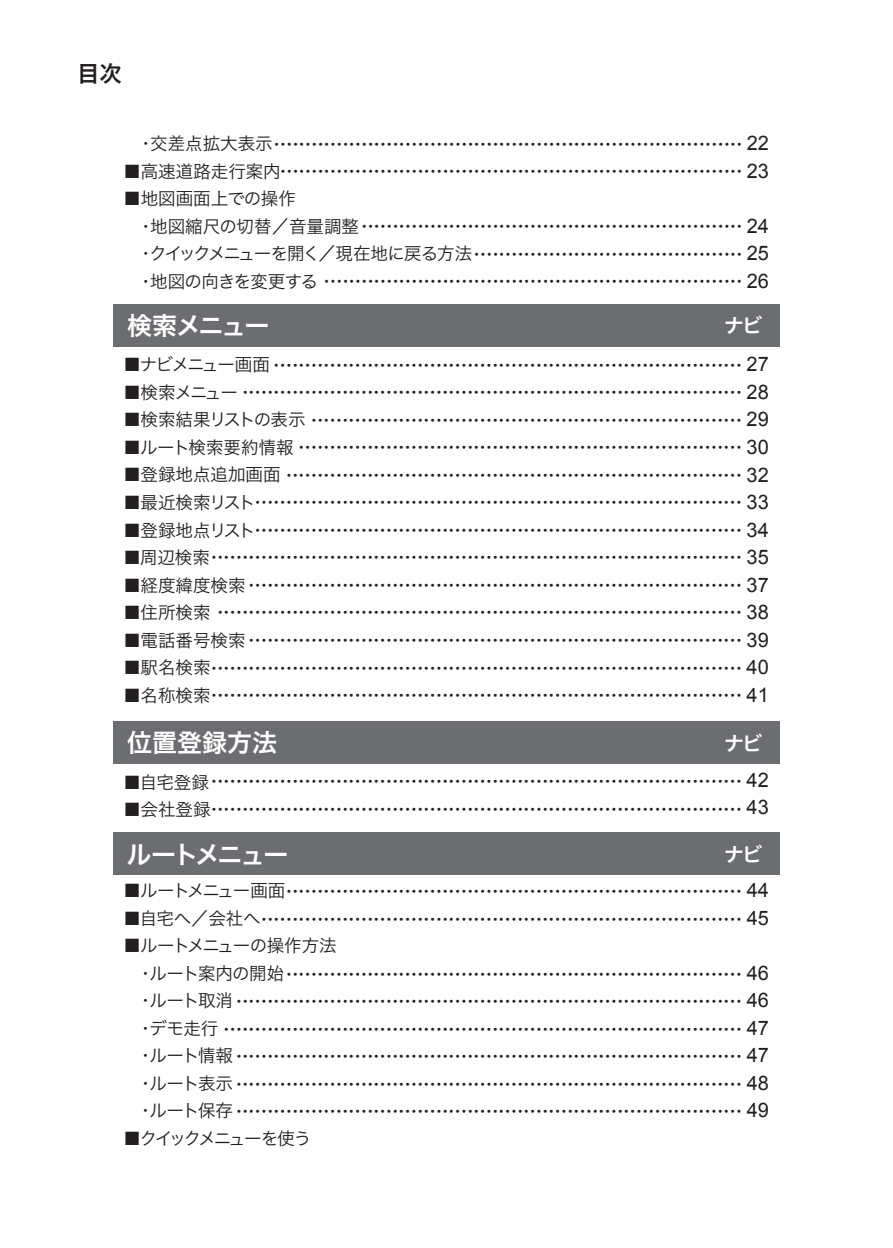
<style>
.page{position:relative;width:893px;height:1248px;background:#fff}
.page>*{position:absolute;margin:0;border:0;box-sizing:border-box;transform-origin:0 0}
.t1{font:25px "Hira Kaku Pro W6";letter-spacing:-.055em;color:#fff}
.t2{font:25px "Hira Kaku Pro W6";letter-spacing:-.095em;color:#fff}
.t3{font:22.5px "Hira Kaku Pro W6";color:#231f20}
.t4{font:20px/27.5px "Arial";color:#231f20;text-align:justify}
.t5{font:20px "Hira Kaku Pro W6";color:#fff}
.t6{font:17.5px/27.5px "Hira Kaku Pro W3";letter-spacing:-.015em;color:#231f20}
.t7{font:17.5px "Hira Kaku Pro W3";letter-spacing:-.045em;color:#231f20}
.t8{font:17.5px "Hira Kaku Pro W3";letter-spacing:-.12em;color:#231f20}
.t9{font:17.5px "Hira Kaku Pro W3";letter-spacing:-.095em;color:#231f20}
.t10{font:17.5px "Hira Kaku Pro W3";letter-spacing:-.085em;color:#231f20}
.t11{font:12.5px "Hira Kaku Pro W6";color:#231f20}
</style>
<div class="page">
<div style="left:113px;top:304px;width:667px;height:42px;background:#6c6d70"></div>
<div style="left:113px;top:721px;width:667px;height:42px;background:#6c6d70"></div>
<div style="left:113px;top:832px;width:667px;height:42px;background:#6c6d70"></div>
<h2 class="t3" style="left:77px;top:53px;width:46px">目次</h2>
<h3 class="t6" style="left:124px;top:128px;width:150px">　・交差点拡大表示</h3>
<h3 class="t6" style="left:124px;top:156px;width:158px">■高速道路走行案内</h3>
<h3 class="t6" style="left:124px;top:183px;width:350px">■地図画面上での操作<br>　・地図縮尺の切替／音量調整<br>　・クイックメニューを開く／現在地に戻る方法　・地図の向きを変更する</h3>
<h3 class="t4" style="left:747px;top:129px;width:24px">22<br>23</h3>
<p class="t11" style="left:271px;top:132px;width:476px">・・・・・・・・・・・・・・・・・・・・・・・・・・・・・・・・・・・・・・・・・・・・・・・・・・・・・・・・・・・・・・・・・・・・・・・・・・・</p>
<p class="t11" style="left:277px;top:160px;width:470px">・・・・・・・・・・・・・・・・・・・・・・・・・・・・・・・・・・・・・・・・・・・・・・・・・・・・・・・・・・・・・・・・・・・・・・・・・・</p>
<h3 class="t4" style="left:747px;top:212px;width:24px">24<br>25<br>26</h3>
<p class="t11" style="left:358px;top:215px;width:389px">・・・・・・・・・・・・・・・・・・・・・・・・・・・・・・・・・・・・・・・・・・・・・・・・・・・・・・・・・・・・・</p>
<p class="t11" style="left:471px;top:242px;width:276px">・・・・・・・・・・・・・・・・・・・・・・・・・・・・・・・・・・・・・・・・・・・</p>
<p class="t11" style="left:321px;top:270px;width:426px">・・・・・・・・・・・・・・・・・・・・・・・・・・・・・・・・・・・・・・・・・・・・・・・・・・・・・・・・・・・・・・・・・・・</p>
<h1 class="t1" style="left:127px;top:303px;width:144px">検索メニュー</h1>
<h3 class="t5" style="left:724px;top:308px;width:40px">ナビ</h3>
<h3 class="t10" style="left:123px;top:349px;width:148px">■ナビメニュー画面</h3>
<h3 class="t6" style="left:123px;top:377px;width:116px">■検索メニュー</h3>
<h3 class="t6" style="left:123px;top:405px;width:184px">■検索結果リストの表示</h3>
<h3 class="t6" style="left:123px;top:432px;width:172px">■ルート検索要約情報</h3>
<h3 class="t6" style="left:123px;top:460px;width:159px">■登録地点追加画面</h3>
<h3 class="t7" style="left:123px;top:487px;width:134px">■最近検索リスト</h3>
<h3 class="t7" style="left:123px;top:514px;width:134px">■登録地点リスト</h3>
<h3 class="t6" style="left:123px;top:542px;width:88px">■周辺検索</h3>
<h3 class="t6" style="left:123px;top:570px;width:124px">■経度緯度検索</h3>
<h3 class="t6" style="left:123px;top:597px;width:89px">■住所検索</h3>
<h3 class="t6" style="left:123px;top:625px;width:124px">■電話番号検索</h3>
<h3 class="t6" style="left:123px;top:652px;width:89px">■駅名検索</h3>
<h3 class="t6" style="left:123px;top:680px;width:89px">■名称検索</h3>
<h3 class="t4" style="left:747px;top:351px;width:24px">27<br>28<br>29<br>30<br>32<br>33<br>34<br>35<br>37<br>38<br>39<br>40<br>41</h3>
<p class="t11" style="left:270px;top:354px;width:476px">・・・・・・・・・・・・・・・・・・・・・・・・・・・・・・・・・・・・・・・・・・・・・・・・・・・・・・・・・・・・・・・・・・・・・・・・・・・</p>
<p class="t11" style="left:239px;top:381px;width:508px">・・・・・・・・・・・・・・・・・・・・・・・・・・・・・・・・・・・・・・・・・・・・・・・・・・・・・・・・・・・・・・・・・・・・・・・・・・・・・・・・</p>
<p class="t11" style="left:308px;top:409px;width:439px">・・・・・・・・・・・・・・・・・・・・・・・・・・・・・・・・・・・・・・・・・・・・・・・・・・・・・・・・・・・・・・・・・・・・・</p>
<p class="t11" style="left:295px;top:436px;width:451px">・・・・・・・・・・・・・・・・・・・・・・・・・・・・・・・・・・・・・・・・・・・・・・・・・・・・・・・・・・・・・・・・・・・・・・・</p>
<p class="t11" style="left:283px;top:464px;width:464px">・・・・・・・・・・・・・・・・・・・・・・・・・・・・・・・・・・・・・・・・・・・・・・・・・・・・・・・・・・・・・・・・・・・・・・・・・</p>
<p class="t11" style="left:251px;top:491px;width:495px">・・・・・・・・・・・・・・・・・・・・・・・・・・・・・・・・・・・・・・・・・・・・・・・・・・・・・・・・・・・・・・・・・・・・・・・・・・・・・・</p>
<p class="t11" style="left:251px;top:519px;width:495px">・・・・・・・・・・・・・・・・・・・・・・・・・・・・・・・・・・・・・・・・・・・・・・・・・・・・・・・・・・・・・・・・・・・・・・・・・・・・・・</p>
<p class="t11" style="left:208px;top:546px;width:539px">・・・・・・・・・・・・・・・・・・・・・・・・・・・・・・・・・・・・・・・・・・・・・・・・・・・・・・・・・・・・・・・・・・・・・・・・・・・・・・・・・・・・・</p>
<p class="t11" style="left:245px;top:574px;width:501px">・・・・・・・・・・・・・・・・・・・・・・・・・・・・・・・・・・・・・・・・・・・・・・・・・・・・・・・・・・・・・・・・・・・・・・・・・・・・・・・</p>
<p class="t11" style="left:214px;top:601px;width:533px">・・・・・・・・・・・・・・・・・・・・・・・・・・・・・・・・・・・・・・・・・・・・・・・・・・・・・・・・・・・・・・・・・・・・・・・・・・・・・・・・・・・・</p>
<p class="t11" style="left:245px;top:629px;width:501px">・・・・・・・・・・・・・・・・・・・・・・・・・・・・・・・・・・・・・・・・・・・・・・・・・・・・・・・・・・・・・・・・・・・・・・・・・・・・・・・</p>
<p class="t11" style="left:208px;top:656px;width:539px">・・・・・・・・・・・・・・・・・・・・・・・・・・・・・・・・・・・・・・・・・・・・・・・・・・・・・・・・・・・・・・・・・・・・・・・・・・・・・・・・・・・・・</p>
<p class="t11" style="left:208px;top:684px;width:539px">・・・・・・・・・・・・・・・・・・・・・・・・・・・・・・・・・・・・・・・・・・・・・・・・・・・・・・・・・・・・・・・・・・・・・・・・・・・・・・・・・・・・・</p>
<h1 class="t1" style="left:127px;top:720px;width:151px">位置登録方法</h1>
<h3 class="t5" style="left:724px;top:725px;width:40px">ナビ</h3>
<h3 class="t4" style="left:747px;top:766px;width:24px">42<br>43</h3>
<h3 class="t6" style="left:123px;top:767px;width:87px">■自宅登録</h3>
<h3 class="t6" style="left:123px;top:794px;width:89px">■会社登録</h3>
<p class="t11" style="left:208px;top:770px;width:539px">・・・・・・・・・・・・・・・・・・・・・・・・・・・・・・・・・・・・・・・・・・・・・・・・・・・・・・・・・・・・・・・・・・・・・・・・・・・・・・・・・・・・・</p>
<p class="t11" style="left:208px;top:797px;width:539px">・・・・・・・・・・・・・・・・・・・・・・・・・・・・・・・・・・・・・・・・・・・・・・・・・・・・・・・・・・・・・・・・・・・・・・・・・・・・・・・・・・・・・</p>
<h1 class="t2" style="left:127px;top:831px;width:163px">ルートメニュー</h1>
<h3 class="t5" style="left:724px;top:836px;width:40px">ナビ</h3>
<h3 class="t4" style="left:747px;top:876px;width:24px">44<br>45</h3>
<h3 class="t9" style="left:123px;top:875px;width:163px">■ルートメニュー画面</h3>
<h3 class="t6" style="left:123px;top:903px;width:139px">■自宅へ／会社へ</h3>
<h3 class="t6" style="left:123px;top:930px;width:215px">■ルートメニューの操作方法　・ルート案内の開始<br>　・ルート取消<br>　・デモ走行<br>　・ルート情報<br>　・ルート表示<br>　・ルート保存</h3>
<h3 class="t8" style="left:123px;top:1122px;width:189px">■クイックメニューを使う</h3>
<p class="t11" style="left:283px;top:880px;width:464px">・・・・・・・・・・・・・・・・・・・・・・・・・・・・・・・・・・・・・・・・・・・・・・・・・・・・・・・・・・・・・・・・・・・・・・・・・</p>
<p class="t11" style="left:258px;top:907px;width:489px">・・・・・・・・・・・・・・・・・・・・・・・・・・・・・・・・・・・・・・・・・・・・・・・・・・・・・・・・・・・・・・・・・・・・・・・・・・・・・</p>
<h3 class="t4" style="left:747px;top:959px;width:24px">46<br>46<br>47<br>47<br>48<br>49</h3>
<p class="t11" style="left:283px;top:962px;width:464px">・・・・・・・・・・・・・・・・・・・・・・・・・・・・・・・・・・・・・・・・・・・・・・・・・・・・・・・・・・・・・・・・・・・・・・・・・</p>
<p class="t11" style="left:233px;top:990px;width:514px">・・・・・・・・・・・・・・・・・・・・・・・・・・・・・・・・・・・・・・・・・・・・・・・・・・・・・・・・・・・・・・・・・・・・・・・・・・・・・・・・・</p>
<p class="t11" style="left:220px;top:1017px;width:526px">・・・・・・・・・・・・・・・・・・・・・・・・・・・・・・・・・・・・・・・・・・・・・・・・・・・・・・・・・・・・・・・・・・・・・・・・・・・・・・・・・・・</p>
<p class="t11" style="left:233px;top:1045px;width:514px">・・・・・・・・・・・・・・・・・・・・・・・・・・・・・・・・・・・・・・・・・・・・・・・・・・・・・・・・・・・・・・・・・・・・・・・・・・・・・・・・・</p>
<p class="t11" style="left:233px;top:1072px;width:514px">・・・・・・・・・・・・・・・・・・・・・・・・・・・・・・・・・・・・・・・・・・・・・・・・・・・・・・・・・・・・・・・・・・・・・・・・・・・・・・・・・</p>
<p class="t11" style="left:233px;top:1100px;width:514px">・・・・・・・・・・・・・・・・・・・・・・・・・・・・・・・・・・・・・・・・・・・・・・・・・・・・・・・・・・・・・・・・・・・・・・・・・・・・・・・・・</p>
</div>
